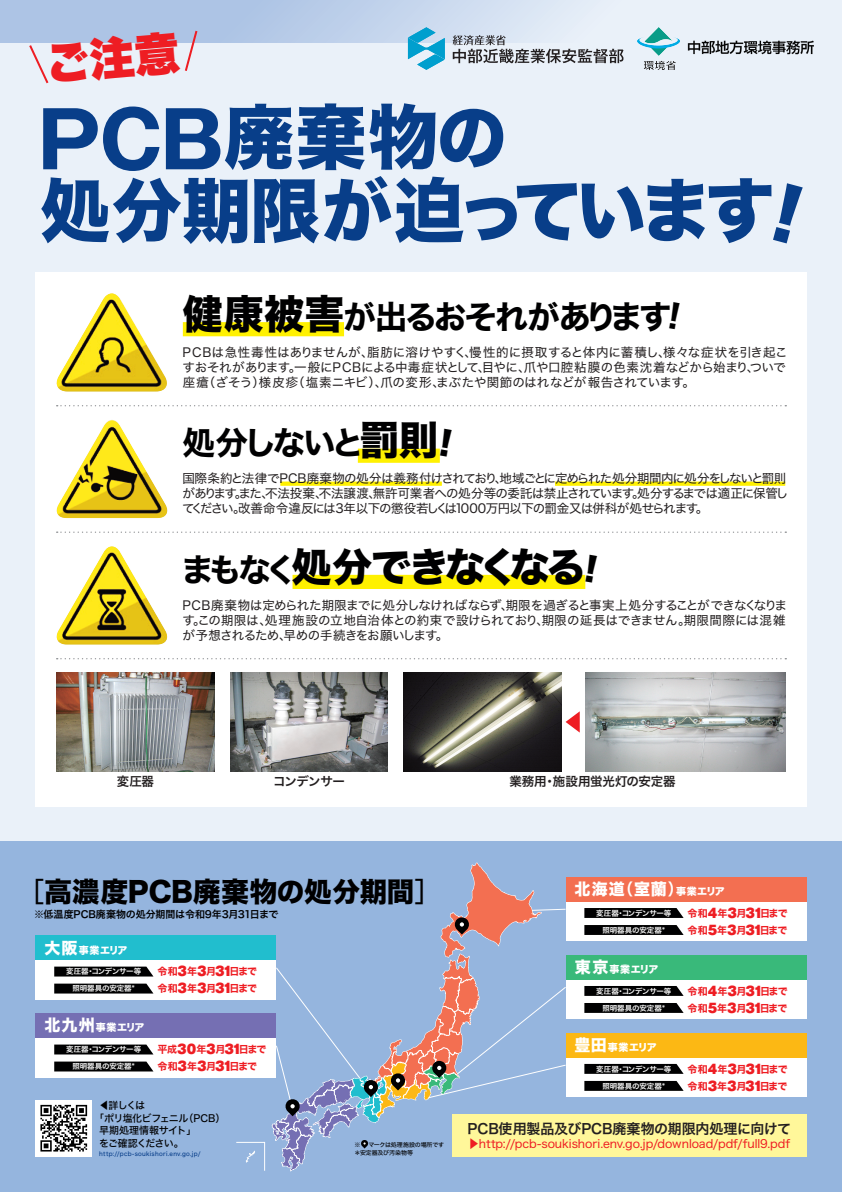
<style>
.page{position:relative;width:842px;height:1192px;background:#eaf1f9}
.page>*{position:absolute;margin:0;border:0;box-sizing:border-box;transform-origin:0 0}
.t1{font:70px/73.5px "Hiragino Sans W8";letter-spacing:-.025em;color:#083e89}
.t2{font:40px "Hiragino Sans W8";letter-spacing:-.085em;color:#000001}
.t3{font:32.5px "Hiragino Sans W7";letter-spacing:-.075em;color:#000001}
.t4{font:27.5px "Hiragino Sans W8";letter-spacing:.005em;color:#000001}
.t5{font:16px "Hiragino Sans W8";color:#fff}
.t6{font:14px "Hiragino Sans W6";letter-spacing:-.015em;color:#231f20}
.t7{font:12.5px/15px "Hiragino Sans W4";letter-spacing:-.05em;color:#231f20}
.t8{font:12.5px/15px "Hiragino Sans W4";letter-spacing:-.005em;color:#231f20}
.t9{font:12.5px/15px "Hiragino Sans W4";letter-spacing:-.025em;color:#231f20;text-align:justify}
.t10{font:12.5px "Hiragino Sans W6";letter-spacing:-.025em;color:#231f20}
.t11{font:11.5px "Hiragino Sans W4";letter-spacing:-.005em;color:#ee1d23}
.t12{font:10px "Hiragino Sans W7";letter-spacing:-.08em;color:#ee1d23}
.t13{font:10px "Hiragino Sans W5";letter-spacing:-.07em;color:#000001}
.t14{font:10px "Hiragino Sans W8";letter-spacing:-.03em;color:#fff}
.t15{font:10px "Hiragino Sans W6";letter-spacing:-.015em;color:#000001}
.t16{font:10px "Hiragino Sans W5";letter-spacing:-.01em;color:#000001}
.t17{font:7.5px "Hiragino Sans W6";letter-spacing:-.045em;color:#fff}
.t18{font:7.5px "Hiragino Sans W6";letter-spacing:-.025em;color:#fff}
.t19{font:6px "Hiragino Sans W5";letter-spacing:.045em;color:#083e89;scale:.95 1}
.t20{font:6px "Hiragino Sans W5";letter-spacing:-.025em;color:#000001}
.s1{font-family:"Gothic MB101 Pro";font-weight:700;font-size:77.5px}
.s2{font-family:"Hiragino Sans W8";font-size:40px}
.s3{font-family:"Hiragino Sans W7";font-size:32.5px}
.s4{font-family:"Hiragino Sans W4"}
.s5{font-size:16px}
.s6{font-family:"Gothic MB101 Pro";font-weight:900;font-size:12.5px}
.s7{font-family:"Hiragino Sans W6"}
.s8{font-size:10px}
</style>
<div class="page">
<div style="left:0;top:842px;width:842px;height:350px;background:#95b5de"></div>
<div style="left:35px;top:272px;width:771px;height:534px;background:#fff"></div>
<svg style="left:57px;top:405px;width:729px;height:1px"></svg>
<svg style="left:57px;top:531px;width:729px;height:2px"></svg>
<svg style="left:57px;top:658px;width:729px;height:1px"></svg>
<div style="left:0;top:0;width:842px;height:43px;background:linear-gradient(to right,#a0bae1,#f6fafd)"></div>
<div style="left:452px;top:1114px;width:354px;height:43px;background:#fff79a"></div>
<svg style="left:408px;top:27px;width:37px;height:43px"></svg>
<svg style="left:453px;top:35px;width:170px;height:28px"></svg>
<div style="left:35px;top:1100px;width:57px;height:57px;background:#fff"></div>
<svg style="left:40px;top:1105px;width:47px;height:47px"></svg>
<img style="left:56px;top:293px;width:111px;height:99px">
<img style="left:56px;top:546px;width:112px;height:99px">
<img style="left:56px;top:420px;width:112px;height:98px">
<div style="left:183px;top:322px;width:161px;height:14px;background:#fff101"></div>
<div style="left:358px;top:449px;width:82px;height:14px;background:#fff101"></div>
<svg style="left:280px;top:482px;width:162px;height:4px"></svg>
<svg style="left:555px;top:482px;width:230px;height:4px"></svg>
<div style="left:293px;top:575px;width:292px;height:14px;background:#fff101"></div>
<svg style="left:566px;top:711px;width:14px;height:22px"></svg>
<img style="left:404px;top:673px;width:157px;height:98px">
<img style="left:585px;top:673px;width:200px;height:98px">
<img style="left:57px;top:673px;width:157px;height:98px">
<img style="left:230px;top:673px;width:158px;height:98px">
<div style="left:35px;top:936px;width:241px;height:64px;background:#fff"></div>
<div style="left:35px;top:936px;width:241px;height:24px;background:#21bece"></div>
<svg style="left:54px;top:967px;width:99px;height:10px"></svg>
<svg style="left:54px;top:984px;width:99px;height:10px"></svg>
<div style="left:566px;top:955px;width:240px;height:64px;background:#fff"></div>
<div style="left:566px;top:955px;width:240px;height:24px;background:#39b97a"></div>
<svg style="left:584px;top:986px;width:100px;height:10px"></svg>
<svg style="left:584px;top:1003px;width:100px;height:10px"></svg>
<div style="left:566px;top:877px;width:240px;height:64px;background:#fff"></div>
<div style="left:566px;top:877px;width:240px;height:24px;background:#f36f51"></div>
<svg style="left:584px;top:908px;width:100px;height:10px"></svg>
<svg style="left:584px;top:925px;width:100px;height:10px"></svg>
<div style="left:566px;top:1033px;width:240px;height:64px;background:#fff"></div>
<div style="left:566px;top:1033px;width:240px;height:24px;background:#fcb814"></div>
<svg style="left:584px;top:1064px;width:100px;height:10px"></svg>
<svg style="left:584px;top:1081px;width:100px;height:10px"></svg>
<div style="left:35px;top:1014px;width:241px;height:64px;background:#fff"></div>
<div style="left:35px;top:1014px;width:241px;height:24px;background:#756fb3"></div>
<svg style="left:54px;top:1045px;width:99px;height:9px"></svg>
<svg style="left:54px;top:1062px;width:99px;height:9px"></svg>
<svg style="left:236px;top:1142px;width:29px;height:29px"></svg>
<svg style="left:272px;top:862px;width:295px;height:310px"></svg>
<img style="left:638px;top:27px;width:43px;height:29px">
<img style="left:644px;top:61px;width:32px;height:9px">
<img style="left:687px;top:27px;width:127px;height:28px">
<div style="left:29px;top:30px;width:169px;height:13px;background:#adc4e5"></div>
<h1 class="t1" style="left:38px;top:102px;width:739px"><span class="s1">PCB</span>廃棄物の<br>処分期限が迫っています</h1>
<h3 class="t3" style="left:183px;top:291px;width:490px"><span class="s2">健康被害</span>が出るおそれがあります</h3>
<p class="t8" style="left:182px;top:344px;width:607px">PCBは急性毒性はありませんが､脂肪に溶けやすく､慢性的に摂取すると体内に蓄積し､様々な症状を引き起こすおそれがあります｡一般にPCBによる中毒症状として､目やに､爪や口腔粘膜の色素沈着などから始まり､ついで座瘡（ざそう）様皮疹（塩素ニキビ）､爪の変形､まぶたや関節のはれなどが報告されています｡</p>
<h3 class="t3" style="left:182px;top:417px;width:258px">処分しないと<span class="s2">罰則</span></h3>
<p class="t7" style="left:182px;top:470px;width:607px">国際条約と法律でPCB廃棄物の処分は義務付けされており､地域ごとに定められた処分期間内に処分をしないと罰則があります｡また､不法投棄､不法譲渡､無許可業者への処分等の委託は禁止されています｡処分するまでは適正に保管してください｡改善命令違反には3年以下の懲役若しくは1000万円以下の罰金又は併科が処せられます｡</p>
<h2 class="t2" style="left:181px;top:544px;width:407px"><span class="s3">まもなく</span>処分できなくなる</h2>
<p class="t9" style="left:182px;top:597px;width:606px">PCB廃棄物は定められた期限までに処分しなければならず､期限を過ぎると事実上処分することができなくなります｡この期限は､処理施設の立地自治体との約束で設けられており､期限の延長はできません｡期限間際には混雑が予想されるため､早めの手続きをお願いします｡</p>
<p class="t10" style="left:117px;top:770px;width:39px">変圧器</p>
<p class="t10" style="left:273px;top:770px;width:73px">コンデンサー</p>
<p class="t10" style="left:509px;top:770px;width:168px">業務用・施設用蛍光灯の安定器</p>
<h3 class="t4" style="left:17px;top:876px;width:426px"><span class="s4">［</span>高濃度PCB廃棄物の処分期間<span class="s4">］</span></h3>
<p class="t15" style="left:34px;top:905px;width:246px">※低温度PCB廃棄物の処分期間は令和9年3月31日まで</p>
<p class="t14" style="left:44px;top:944px;width:85px"><span class="s5">大阪</span>事業エリア</p>
<p class="t17" style="left:66px;top:965px;width:77px">変圧器・コンデンサー等</p>
<p class="t12" style="left:157px;top:964px;width:101px">令和<span class="s6">3</span>年<span class="s6">3</span>月<span class="s6">31</span>日まで</p>
<p class="t18" style="left:72px;top:982px;width:64px">照明器具の安定器*</p>
<p class="t12" style="left:157px;top:981px;width:101px">令和<span class="s6">3</span>年<span class="s6">3</span>月<span class="s6">31</span>日まで</p>
<p class="t14" style="left:44px;top:1022px;width:102px"><span class="s5">北九州</span>事業エリア</p>
<p class="t17" style="left:66px;top:1043px;width:77px">変圧器・コンデンサー等</p>
<p class="t12" style="left:157px;top:1042px;width:111px">平成<span class="s6">30</span>年<span class="s6">3</span>月<span class="s6">31</span>日まで</p>
<p class="t18" style="left:72px;top:1060px;width:64px">照明器具の安定器*</p>
<p class="t12" style="left:157px;top:1059px;width:101px">令和<span class="s6">3</span>年<span class="s6">3</span>月<span class="s6">31</span>日まで</p>
<p class="t5" style="left:575px;top:880px;width:152px">北海道<span class="s7">（</span>室蘭<span class="s7">）</span><span class="s8">事業エリア</span></p>
<p class="t17" style="left:596px;top:906px;width:77px">変圧器・コンデンサー等</p>
<p class="t12" style="left:688px;top:905px;width:102px">令和<span class="s6">4</span>年<span class="s6">3</span>月<span class="s6">31</span>日まで</p>
<p class="t18" style="left:602px;top:923px;width:64px">照明器具の安定器*</p>
<p class="t12" style="left:688px;top:922px;width:101px">令和<span class="s6">5</span>年<span class="s6">3</span>月<span class="s6">31</span>日まで</p>
<p class="t14" style="left:575px;top:964px;width:85px"><span class="s5">東京</span>事業エリア</p>
<p class="t17" style="left:596px;top:984px;width:77px">変圧器・コンデンサー等</p>
<p class="t12" style="left:688px;top:983px;width:102px">令和<span class="s6">4</span>年<span class="s6">3</span>月<span class="s6">31</span>日まで</p>
<p class="t18" style="left:602px;top:1001px;width:64px">照明器具の安定器*</p>
<p class="t12" style="left:688px;top:1000px;width:101px">令和<span class="s6">5</span>年<span class="s6">3</span>月<span class="s6">31</span>日まで</p>
<p class="t14" style="left:574px;top:1042px;width:84px"><span class="s5">豊田</span>事業エリア</p>
<p class="t17" style="left:596px;top:1062px;width:77px">変圧器・コンデンサー等</p>
<p class="t12" style="left:688px;top:1061px;width:102px">令和<span class="s6">4</span>年<span class="s6">3</span>月<span class="s6">31</span>日まで</p>
<p class="t18" style="left:602px;top:1079px;width:64px">照明器具の安定器*</p>
<p class="t12" style="left:688px;top:1078px;width:101px">令和<span class="s6">3</span>年<span class="s6">3</span>月<span class="s6">31</span>日まで</p>
<p class="t13" style="left:99px;top:1097px;width:47px">◀詳しくは</p>
<p class="t13" style="left:94px;top:1109px;width:133px">「ポリ塩化ビフェニル（PCB）</p>
<p class="t16" style="left:99px;top:1122px;width:99px">早期処理情報サイト」</p>
<p class="t13" style="left:99px;top:1134px;width:86px">をご確認ください。</p>
<p class="t19" style="left:99px;top:1148px;width:108px">http://pcb-soukishori.env.go.jp/</p>
<p class="t6" style="left:468px;top:1116px;width:325px">PCB使用製品及びPCB廃棄物の期限内処理に向けて</p>
<p class="t20" style="left:354px;top:1139px;width:7px">※</p>
<p class="t20" style="left:368px;top:1139px;width:77px">マークは処理施設の場所です</p>
<p class="t11" style="left:468px;top:1134px;width:324px">▶http://pcb-soukishori.env.go.jp/download/pdf/full9.pdf</p>
<p class="t20" style="left:354px;top:1148px;width:60px">＊安定器及び汚染物等</p>
</div>
